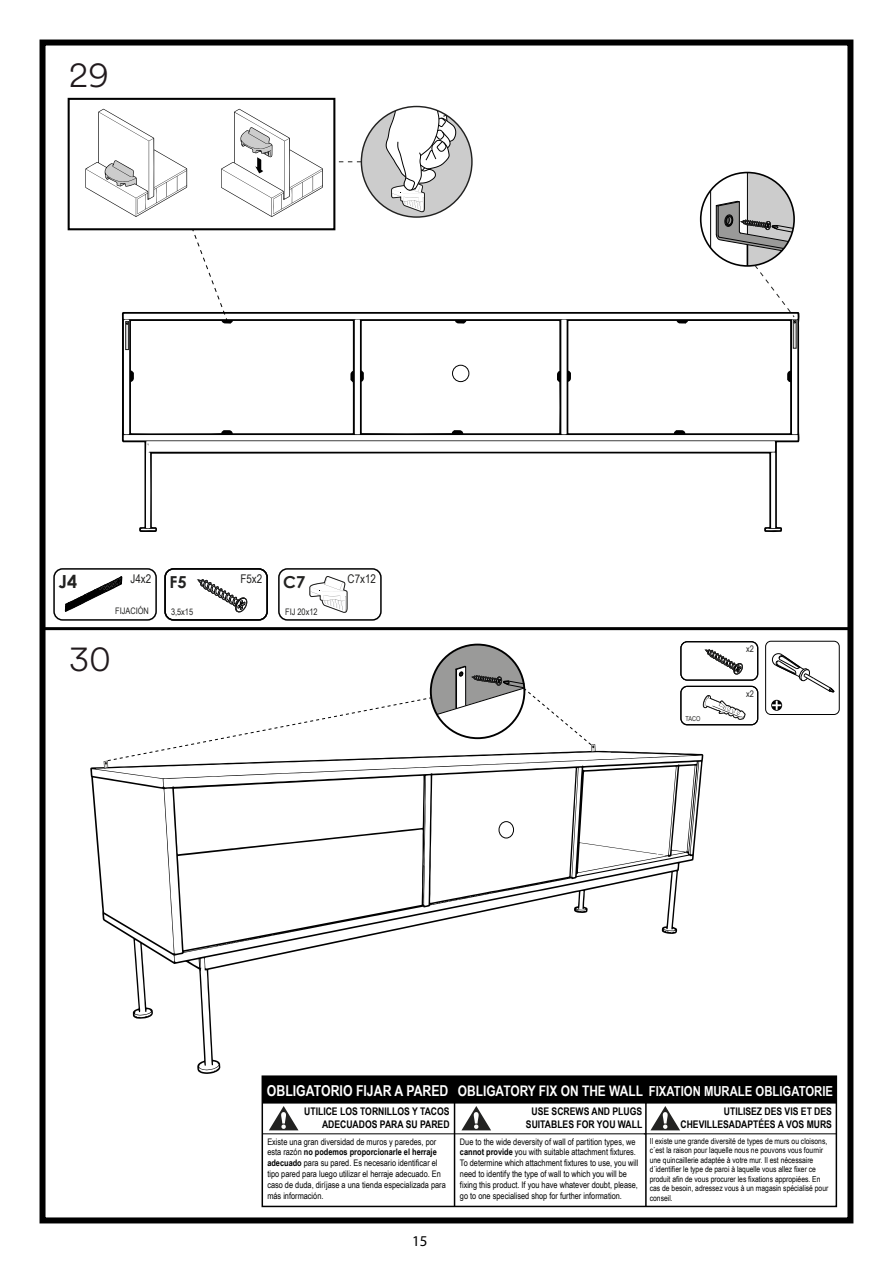
<style>
.page{position:relative;width:893px;height:1263px;background:#fff}
.page>*{position:absolute;margin:0;border:0;box-sizing:border-box;transform-origin:0 0}
.t1{font:300 36.15px "Circular XX";color:#211a1d}
.t2{font:700 18px "Century Gothic";color:#222221}
.t3{font:700 16.5px "Century Gothic";color:#222221}
.t4{font:700 15px "Arial Narrow";color:#fff}
.t5{font:15px "Myriad Pro";color:#000}
.t6{font:700 13.8px "Arial Narrow";color:#fff}
.t7{font:12px "Arial Narrow";color:#222221}
.t8{font:700 10.5px/12.6px "Arial Narrow";color:#000;text-align:right}
.t9{font:9px/10.8px "Arial Narrow";color:#000}
.t10{font:9px "Arial Narrow";color:#222221}
.t11{font:8.25px/9.4px "Arial Narrow";color:#000}
.t12{font:6.75px "Arial Narrow";color:#222221}
.s1{font-weight:700}
.s2{font-size:14.55px}
</style>
<div class="page">
<svg style="left:90px;top:751px;width:613px;height:323px"></svg>
<svg style="left:122px;top:312px;width:678px;height:220px"></svg>
<svg style="left:221px;top:109px;width:102px;height:108px"></svg>
<svg style="left:85px;top:109px;width:102px;height:108px"></svg>
<div style="left:68px;top:98px;width:267px;height:132px;border:2px solid #000"></div>
<svg style="left:192px;top:229px;width:35px;height:92px"></svg>
<svg style="left:334px;top:107px;width:138px;height:110px"></svg>
<hr style="left:710px;top:190px;width:1px;height:58px;background:#000">
<div style="left:793px;top:320px;width:3px;height:29px;background:#e2e2e2;border:1px solid #222221"></div>
<svg style="left:716px;top:173px;width:80px;height:150px"></svg>
<svg style="left:125px;top:321px;width:4px;height:29px"></svg>
<svg style="left:309px;top:576px;width:39px;height:37px"></svg>
<div style="left:278px;top:568px;width:104px;height:53px;border:2px solid #000;border-radius:9px"></div>
<div style="left:53px;top:568px;width:104px;height:53px;border:2px solid #000;border-radius:9px"></div>
<svg style="left:64px;top:576px;width:58px;height:36px"></svg>
<svg style="left:197px;top:579px;width:50px;height:34px"></svg>
<div style="left:164px;top:568px;width:104px;height:53px;border:2px solid #000;border-radius:9px"></div>
<svg style="left:771px;top:700px;width:11px;height:11px"></svg>
<svg style="left:772px;top:701px;width:9px;height:9px"></svg>
<div style="left:765px;top:641px;width:75px;height:74px;border:1px solid #000;border-radius:5px"></div>
<svg style="left:772px;top:653px;width:63px;height:40px"></svg>
<svg style="left:703px;top:695px;width:42px;height:24px"></svg>
<div style="left:680px;top:686px;width:78px;height:39px;border:1px solid #000;border-radius:6px"></div>
<svg style="left:705px;top:649px;width:38px;height:26px"></svg>
<div style="left:680px;top:641px;width:78px;height:40px;border:1px solid #000;border-radius:6px"></div>
<div style="left:262px;top:1076px;width:574px;height:27px;background:#000"></div>
<div style="left:262px;top:1075px;width:575px;height:132px;border:2px solid #000"></div>
<hr style="left:454px;top:1076px;width:1px;height:130px;background:#000">
<hr style="left:645px;top:1076px;width:2px;height:130px;background:#000">
<hr style="left:262px;top:1103px;width:193px;height:1px;background:#000">
<hr style="left:262px;top:1133px;width:193px;height:1px;background:#000">
<svg style="left:269px;top:1106px;width:29px;height:24px"></svg>
<svg style="left:461px;top:1106px;width:30px;height:24px"></svg>
<hr style="left:454px;top:1103px;width:192px;height:1px;background:#000">
<hr style="left:454px;top:1133px;width:192px;height:1px;background:#000">
<hr style="left:644px;top:1133px;width:192px;height:1px;background:#000">
<hr style="left:646px;top:1103px;width:190px;height:1px;background:#000">
<svg style="left:650px;top:1106px;width:30px;height:24px"></svg>
<svg style="left:104px;top:645px;width:491px;height:123px"></svg>
<div style="left:452px;top:365px;width:17px;height:17px;border:1px solid #000;border-radius:50%"></div>
<div style="left:499px;top:821px;width:15px;height:17px;border:1px solid #000;border-radius:50%"></div>
<div style="left:40px;top:40px;width:813px;height:1183px;border:6px solid #000"></div>
<hr style="left:43px;top:627px;width:809px;height:3px;background:#000">
<h1 class="t1" style="left:69px;top:50px;width:42px">29</h1>
<h2 class="t2" style="left:58px;top:568px;width:20px">J4</h2>
<h3 class="t7" style="left:130px;top:570px;width:22px">J4x2</h3>
<h3 class="t7" style="left:348px;top:570px;width:30px">C7x12</h3>
<h3 class="t7" style="left:240px;top:570px;width:23px">F5x2</h3>
<h3 class="t3" style="left:283px;top:569px;width:24px">C7</h3>
<h3 class="t3" style="left:170px;top:569px;width:19px">F5</h3>
<p class="t10" style="left:115px;top:604px;width:35px">FIJACIÓN</p>
<p class="t10" style="left:171px;top:605px;width:24px">3,5x15</p>
<p class="t10" style="left:285px;top:605px;width:34px">FIJ 20x12</p>
<h1 class="t1" style="left:69px;top:634px;width:44px">30</h1>
<p class="t12" style="left:685px;top:714px;width:17px">TACO</p>
<p class="t10" style="left:746px;top:642px;width:9px">x2</p>
<p class="t10" style="left:746px;top:687px;width:9px">x2</p>
<h3 class="t4" style="left:267px;top:1080px;width:183px">OBLIGATORIO FIJAR A PARED</h3>
<p class="t8" style="left:304px;top:1104px;width:147px">UTILICE LOS TORNILLOS Y TACOS<br>ADECUADOS PARA SU PARED</p>
<p class="t9" style="left:267px;top:1135px;width:180px">Existe una gran diversidad de muros y paredes, por esta razón <span class="s1">no podemos proporcionarle el herraje adecuado</span> para su pared. Es necesario identificar el tipo pared para luego utilizar el herraje adecuado. En caso de duda, diríjase a una tienda especializada para más información.</p>
<h3 class="t6" style="left:458px;top:1081px;width:377px"><span class="s2">OBLIGATORY FIX ON THE WALL</span> FIXATION MURALE OBLIGATORIE</h3>
<p class="t8" style="left:526px;top:1104px;width:118px;text-align:center">USE SCREWS AND PLUGS<br>SUITABLES FOR YOU WALL</p>
<p class="t9" style="left:460px;top:1135px;width:180px">Due to the wide deversity of wall of partition types, we <span class="s1">cannot provide</span> you with suitable attachment fixtures.<br>To determine which attachment fixtures to use, you will need to identify the type of wall to which you will be fixing this product. If you have whatever doubt, please, go to one specialised shop for further information.</p>
<p class="t8" style="left:680px;top:1104px;width:153px">UTILISEZ DES VIS ET DES<br>CHEVILLESADAPTÉES A VOS MURS</p>
<p class="t11" style="left:650px;top:1136px;width:180px">Il existe une grande diversité de types de murs ou cloisons, c´est la raison pour laquelle nous ne pouvons vous fournir une quincaillerie adaptée à votre mur. Il est nécessaire d´identifier le type de paroi à laquelle vous allez fixer ce produit afin de vous procurer les fixations appropiées. En cas de besoin, adressez vous à un magasin spécialisé pour conseil.</p>
<h3 class="t5" style="left:412px;top:1231px;width:17px">15</h3>
</div>
